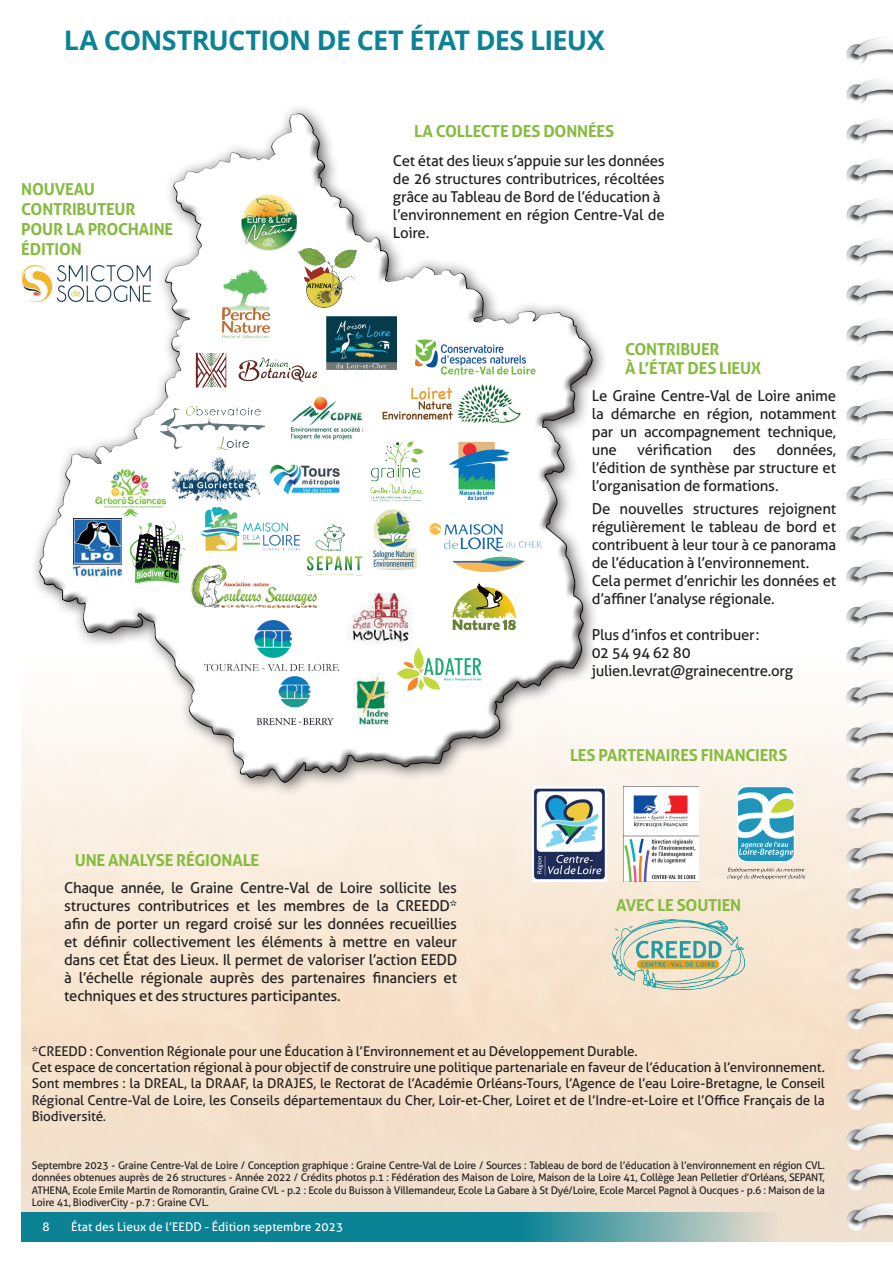
<style>
.page{position:relative;width:893px;height:1263px;background:#fff}
.page>*{position:absolute;margin:0;border:0;box-sizing:border-box;transform-origin:0 0}
.t1{font:700 27px "Open Sans";letter-spacing:-.03em;color:#0b8395}
.t2{font:700 16.5px/19.8px "Aller";letter-spacing:-.015em;color:#85bb40}
.t3{font:15px/18px "Aller";letter-spacing:-.02em;color:#231f20}
.t4{font:13.5px/16.2px "Aller";letter-spacing:-.015em;color:#231f20}
.t5{font:12px "Aller";color:#fff}
.t6{font:10.5px/12.6px "Aller";letter-spacing:-.025em;color:#231f20;text-align:justify}
</style>
<div class="page">
<img style="left:21px;top:265px;width:825px;height:977px">
<svg style="left:846px;top:38px;width:47px;height:26px"></svg>
<svg style="left:846px;top:79px;width:47px;height:25px"></svg>
<svg style="left:846px;top:118px;width:47px;height:26px"></svg>
<svg style="left:846px;top:159px;width:47px;height:26px"></svg>
<svg style="left:846px;top:198px;width:47px;height:27px"></svg>
<svg style="left:845px;top:239px;width:48px;height:28px"></svg>
<svg style="left:845px;top:279px;width:48px;height:28px"></svg>
<svg style="left:845px;top:319px;width:48px;height:28px"></svg>
<svg style="left:845px;top:359px;width:48px;height:28px"></svg>
<svg style="left:845px;top:399px;width:48px;height:29px"></svg>
<svg style="left:845px;top:439px;width:48px;height:29px"></svg>
<svg style="left:845px;top:480px;width:48px;height:28px"></svg>
<svg style="left:845px;top:520px;width:48px;height:28px"></svg>
<svg style="left:845px;top:560px;width:48px;height:28px"></svg>
<svg style="left:845px;top:600px;width:48px;height:29px"></svg>
<svg style="left:845px;top:640px;width:48px;height:29px"></svg>
<svg style="left:845px;top:681px;width:48px;height:28px"></svg>
<svg style="left:845px;top:721px;width:48px;height:28px"></svg>
<svg style="left:845px;top:761px;width:48px;height:28px"></svg>
<svg style="left:845px;top:801px;width:48px;height:29px"></svg>
<svg style="left:845px;top:841px;width:48px;height:29px"></svg>
<svg style="left:845px;top:882px;width:48px;height:28px"></svg>
<svg style="left:845px;top:922px;width:48px;height:28px"></svg>
<svg style="left:845px;top:962px;width:48px;height:28px"></svg>
<svg style="left:845px;top:1002px;width:48px;height:28px"></svg>
<svg style="left:845px;top:1042px;width:48px;height:29px"></svg>
<svg style="left:845px;top:1083px;width:48px;height:28px"></svg>
<svg style="left:845px;top:1123px;width:48px;height:28px"></svg>
<svg style="left:845px;top:1163px;width:48px;height:28px"></svg>
<svg style="left:845px;top:1203px;width:48px;height:28px"></svg>
<svg style="left:21px;top:1212px;width:757px;height:30px;background:#31929e"></svg>
<div style="left:30px;top:103px;width:578px;height:695px;background:#231f20;opacity:.75"></div>
<div style="left:34px;top:117px;width:567px;height:666px;background:#231f20;opacity:.75"></div>
<img style="left:193px;top:351px;width:128px;height:38px">
<img style="left:396px;top:647px;width:85px;height:44px">
<img style="left:126px;top:520px;width:63px;height:62px">
<img style="left:284px;top:395px;width:84px;height:48px">
<img style="left:248px;top:669px;width:94px;height:62px">
<img style="left:205px;top:620px;width:133px;height:53px">
<svg style="left:448px;top:582px;width:73px;height:53px"></svg>
<img style="left:293px;top:244px;width:67px;height:67px">
<img style="left:192px;top:564px;width:124px;height:44px">
<img style="left:197px;top:505px;width:125px;height:48px">
<img style="left:362px;top:506px;width:61px;height:66px">
<img style="left:406px;top:331px;width:137px;height:52px">
<img style="left:346px;top:593px;width:69px;height:53px">
<img style="left:354px;top:673px;width:36px;height:53px">
<img style="left:262px;top:457px;width:85px;height:43px">
<img style="left:168px;top:457px;width:91px;height:43px">
<img style="left:155px;top:406px;width:110px;height:43px">
<img style="left:299px;top:520px;width:70px;height:62px">
<img style="left:90px;top:464px;width:82px;height:58px">
<img style="left:377px;top:380px;width:148px;height:48px">
<img style="left:73px;top:519px;width:48px;height:57px">
<img style="left:327px;top:317px;width:70px;height:53px">
<img style="left:430px;top:523px;width:111px;height:48px">
<img style="left:223px;top:270px;width:46px;height:67px">
<img style="left:242px;top:193px;width:55px;height:58px">
<img style="left:450px;top:443px;width:58px;height:62px">
<img style="left:368px;top:438px;width:57px;height:62px">
<img style="left:725px;top:786px;width:81px;height:96px">
<img style="left:532px;top:786px;width:75px;height:96px">
<img style="left:623px;top:786px;width:75px;height:96px">
<img style="left:613px;top:920px;width:132px;height:70px">
<img style="left:21px;top:266px;width:129px;height:36px">
<h1 class="t1" style="left:64px;top:22px;width:543px">LA CONSTRUCTION DE CET ÉTAT DES LIEUX</h1>
<p class="t2" style="left:21px;top:180px;width:154px">NOUVEAU<br>CONTRIBUTEUR<br>POUR LA PROCHAINE<br>ÉDITION</p>
<p class="t2" style="left:75px;top:850px;width:186px">UNE ANALYSE RÉGIONALE</p>
<p class="t2" style="left:414px;top:121px;width:202px">LA COLLECTE DES DONNÉES</p>
<p class="t3" style="left:393px;top:152px;width:273px">Cet état des lieux s’appuie sur les données de 26 structures contributrices, récoltées grâce au Tableau de Bord de l’éducation à l’environnement en région Centre-Val de Loire.</p>
<p class="t2" style="left:625px;top:339px;width:137px">CONTRIBUER<br>À L’ÉTAT DES LIEUX</p>
<p class="t3" style="left:592px;top:387px;width:246px;text-align:justify">Le Graine Centre-Val de Loire anime la démarche en région, notamment par un accompagnement technique, une</p>
<p class="t3" style="left:637px;top:441px;width:76px">vérification</p>
<p class="t3" style="left:733px;top:441px;width:25px">des</p>
<p class="t3" style="left:592px;top:441px;width:246px;text-align:justify;text-indent:185px">données, l’édition de synthèse par structure et l’organisation de formations.</p>
<p class="t3" style="left:592px;top:499px;width:246px">De nouvelles structures rejoignent régulièrement le tableau de bord et contribuent à leur tour à ce panorama de l’éducation à l’environnement.<br>Cela permet d’enrichir les données et d’affiner l’analyse régionale.</p>
<p class="t3" style="left:592px;top:625px;width:203px">Plus d’infos et contribuer:<br>02 54 94 62 80 julien.levrat@grainecentre.org</p>
<p class="t2" style="left:570px;top:745px;width:219px">LES PARTENAIRES FINANCIERS</p>
<p class="t3" style="left:64px;top:878px;width:394px;text-align:justify">Chaque année, le Graine Centre-Val de Loire sollicite les structures contributrices et les membres de la CREEDD* afin de porter un regard croisé sur les données recueillies et définir collectivement les éléments à mettre en valeur dans cet État des Lieux. Il permet de valoriser l’action EEDD à l’échelle régionale auprès des partenaires financiers et techniques et des structures participantes.</p>
<p class="t2" style="left:616px;top:895px;width:127px">AVEC LE SOUTIEN</p>
<p class="t4" style="left:32px;top:1043px;width:795px">*CREEDD : Convention Régionale pour une Éducation à l’Environnement et au Développement Durable.<br>Cet espace de concertation régional à pour objectif de construire une politique partenariale en faveur de l’éducation à l’environnement.<br>Sont membres : la DREAL, la DRAAF, la DRAJES, le Rectorat de l’Académie Orléans-Tours, l’Agence de l’eau Loire-Bretagne, le Conseil Régional Centre-Val de Loire, les Conseils départementaux du Cher, Loir-et-Cher, Loiret et de l’Indre-et-Loire et l’Office Français de la Biodiversité.</p>
<p class="t6" style="left:32px;top:1158px;width:795px">Septembre 2023 - Graine Centre-Val de Loire / Conception graphique : Graine Centre-Val de Loire / Sources : Tableau de bord de l’éducation à l’environnement en région CVL. données obtenues auprès de 26 structures - Année 2022 / Crédits photos p.1 : Fédération des Maison de Loire, Maison de la Loire 41, Collège Jean Pelletier d’Orléans, SEPANT, ATHENA, Ecole Emile Martin de Romorantin, Graine CVL - p.2 : Ecole du Buisson à Villemandeur, Ecole La Gabare à St Dyé/Loire, Ecole Marcel Pagnol à Oucques - p.6 : Maison de la Loire 41, BiodiverCity - p.7 : Graine CVL.</p>
<p class="t5" style="left:43px;top:1220px;width:9px">8</p>
<p class="t5" style="left:71px;top:1220px;width:274px">État des Lieux de l’EEDD - Édition septembre 2023</p>
</div>
